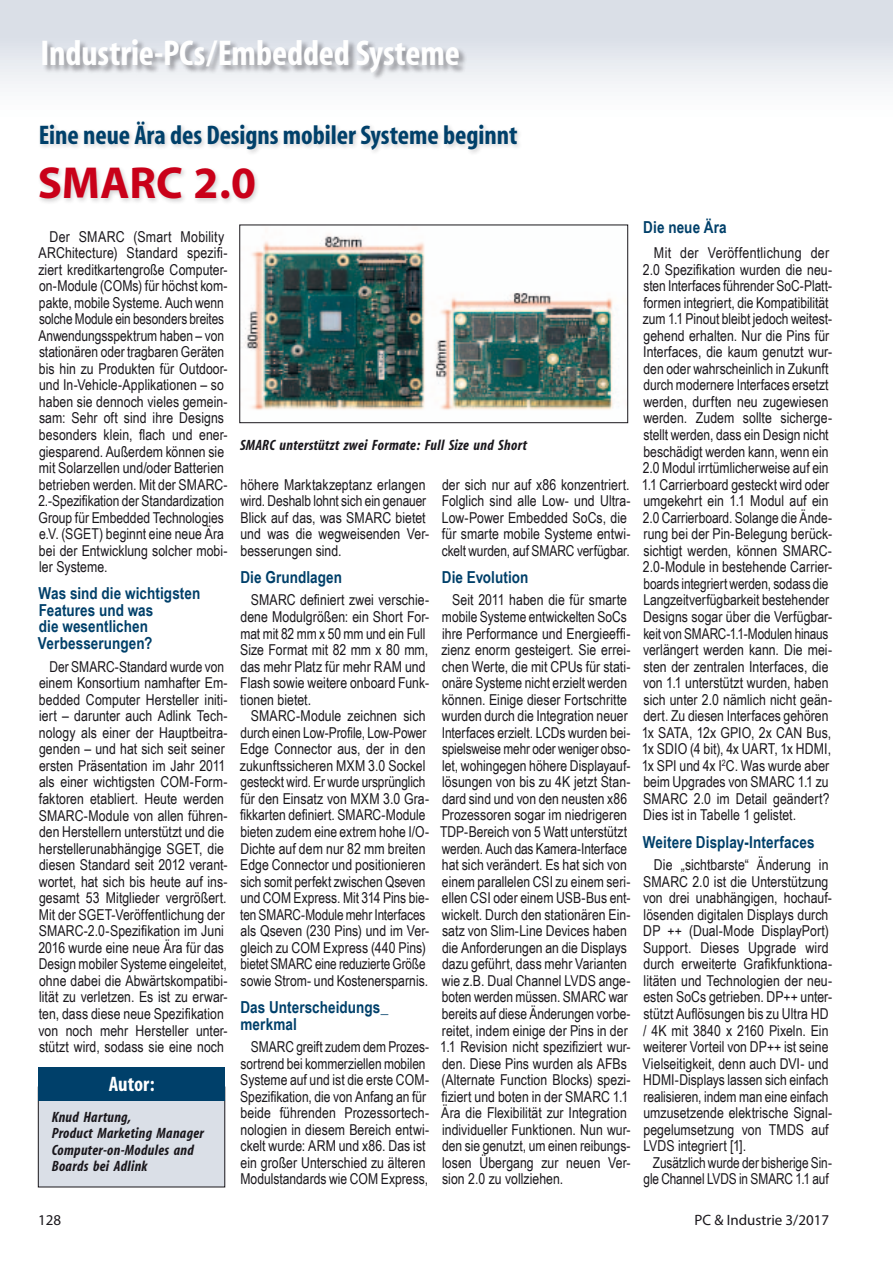
<style>
.page{position:relative;width:893px;height:1263px;background:#fff}
.page>*{position:absolute;margin:0;border:0;box-sizing:border-box;transform-origin:0 0}
.t1{font:700 45px "Myriad Pro";color:#c90019}
.t2{font:700 condensed 36px "Myriad";letter-spacing:-.005em;color:#fff}
.t3{font:700 condensed 27px "Myriad";color:#00406a}
.t4{font:700 condensed 21px "Myriad";letter-spacing:-.005em;color:#fff}
.t5{font:700 16.5px/16.5px "Arial Narrow";letter-spacing:.005em;color:#00406a}
.t6{font:15px/16.5px "Arial Narrow";color:#1a171c}
.t7{font:italic 700 condensed 15px/16.5px "Myriad";letter-spacing:.02em;color:#1a171c}
.t8{font:15px "Myriad Pro";color:#1a171c}
</style>
<div class="page">
<div style="left:0;top:0;width:893px;height:128px;background:linear-gradient(to bottom,#d2d8e2,#fff)"></div>
<svg style="left:892px;top:0;width:1px;height:128px"></svg>
<div style="left:37px;top:119px;width:487px;height:86px;background:#1a171c;opacity:.2"></div>
<img style="left:245px;top:235px;width:369px;height:175px">
<div style="left:239px;top:225px;width:389px;height:198px;border:1px solid #1a171c"></div>
<div style="left:43px;top:39px;width:425px;height:42px;background:#1a171c;opacity:.4"></div>
<div style="left:38px;top:1087px;width:187px;height:100px;background:#dadfe7"></div>
<div style="left:38px;top:1087px;width:187px;height:100px;border:1px solid #1a171c"></div>
<div style="left:38px;top:1067px;width:187px;height:33px;background:#00406a"></div>
<h2 class="t2" style="left:40px;top:35px;width:421px">Industrie-PCs/Embedded Systeme</h2>
<h3 class="t3" style="left:39px;top:121px;width:480px">Eine neue Ära des Designs mobiler Systeme beginnt</h3>
<h1 class="t1" style="left:38px;top:153px;width:220px">SMARC 2.0</h1>
<p class="t6" style="left:38px;top:227px;width:191px;text-indent:11px">Der SMARC (Smart Mobility<br>ARChitecture) Standard spezifi&shy;ziert kreditkartengroße Computer&shy;on-Module (COMs) für höchst kom&shy;pakte, mobile Systeme. Auch wenn solche Module ein besonders breites<br>Anwendungsspektrum haben – von stationären oder tragbaren Geräten bis hin zu Produkten für Outdoor&shy;und In-Vehicle-Applikationen – so haben sie dennoch vieles gemein&shy;sam: Sehr oft sind ihre Designs besonders klein, flach und ener&shy;giesparend. Außerdem können sie mit Solarzellen und/oder Batterien betrieben werden. Mit der SMARC-<br>2.-Spezifikation der Standardization<br>Group für Embedded Technologies e.V. (SGET) beginnt eine neue Ära bei der Entwicklung solcher mobi&shy;ler Systeme.</p>
<p class="t5" style="left:38px;top:585px;width:164px">Was sind die wichtigsten<br>Features und was<br>die wesentlichen<br>Verbesserungen?</p>
<p class="t6" style="left:38px;top:657px;width:191px;text-align:center">Der SMARC-Standard wurde von einem Konsortium namhafter Em&shy;bedded Computer Hersteller initi&shy;iert – darunter auch Adlink Tech&shy;nology als einer der Hauptbeitra&shy;genden – und hat sich seit seiner ersten Präsentation im Jahr 2011 als einer wichtigsten COM-Form&shy;faktoren etabliert. Heute werden SMARC-Module von allen führen&shy;den Herstellern unterstützt und die herstellerunabhängige SGET, die diesen Standard seit 2012 verant&shy;wortet, hat sich bis heute auf ins&shy;gesamt 53 Mitglieder vergrößert.<br>Mit der SGET-Veröffentlichung der SMARC-2.0-Spezifikation im Juni 2016 wurde eine neue Ära für das Design mobiler Systeme eingeleitet, ohne dabei die Abwärtskompatibi&shy;lität zu verletzen. Es ist zu erwar&shy;ten, dass diese neue Spezifikation von noch mehr Hersteller unter&shy;stützt wird, sodass sie eine noch</p>
<h3 class="t4" style="left:109px;top:1073px;width:47px">Autor:</h3>
<p class="t7" style="left:52px;top:1109px;width:154px">Knud Hartung,<br>Product Marketing Manager<br>Computer-on-Modules and<br>Boards bei Adlink</p>
<p class="t7" style="left:240px;top:437px;width:288px">SMARC unterstützt zwei Formate: Full Size und Short</p>
<p class="t6" style="left:240px;top:475px;width:190px">höhere Marktakzeptanz erlangen wird. Deshalb lohnt sich ein genauer<br>Blick auf das, was SMARC bietet und was die wegweisenden Ver&shy;besserungen sind.</p>
<p class="t5" style="left:240px;top:568px;width:103px">Die Grundlagen</p>
<p class="t6" style="left:240px;top:591px;width:190px;text-indent:11px">SMARC definiert zwei verschie&shy;dene Modulgrößen: ein Short For&shy;mat mit 82 mm x 50 mm und ein Full<br>Size Format mit 82 mm x 80 mm, das mehr Platz für mehr RAM und<br>Flash sowie weitere onboard Funk&shy;tionen bietet.</p>
<p class="t6" style="left:240px;top:707px;width:191px;text-align:center">SMARC-Module zeichnen sich durch einen Low-Profile, Low-Power Edge Connector aus, der in den zukunftssicheren MXM 3.0 Sockel gesteckt wird. Er wurde ursprünglich für den Einsatz von MXM 3.0 Gra&shy;fikkarten definiert. SMARC-Module bieten zudem eine extrem hohe I/O-Dichte auf dem nur 82 mm breiten Edge Connector und positionieren sich somit perfekt zwischen Qseven und COM Express. Mit 314 Pins bie&shy;ten SMARC-Module mehr Interfaces als Qseven (230 Pins) und im Ver&shy;gleich zu COM Express (440 Pins) bietet SMARC eine reduzierte Größe sowie Strom- und Kostenersparnis.</p>
<p class="t5" style="left:240px;top:998px;width:149px">Das Unterscheidungs_ merkmal</p>
<p class="t6" style="left:240px;top:1038px;width:190px;text-indent:11px">SMARC greift zudem dem Prozes&shy;sortrend bei kommerziellen mobilen Systeme auf und ist die erste COM-Spezifikation, die von Anfang an für beide führenden Prozessortech&shy;nologien in diesem Bereich entwi&shy;ckelt wurde: ARM und x86. Das ist ein großer Unterschied zu älteren Modulstandards wie COM Express,</p>
<p class="t6" style="left:442px;top:475px;width:190px">der sich nur auf x86 konzentriert.<br>Folglich sind alle Low- und Ultra-Low-Power Embedded SoCs, die für smarte mobile Systeme entwi&shy;ckelt wurden, auf SMARC verfügbar.</p>
<p class="t5" style="left:442px;top:568px;width:88px">Die Evolution</p>
<p class="t6" style="left:440px;top:591px;width:192px;text-indent:12px">Seit 2011 haben die für smarte mobile Systeme entwickelten SoCs ihre Performance und Energieeffi&shy;zienz enorm gesteigert. Sie errei&shy;chen Werte, die mit CPUs für stati&shy;onäre Systeme nicht erzielt werden können. Einige dieser Fortschritte wurden durch die Integration neuer Interfaces erzielt. LCDs wurden bei&shy;spielsweise mehr oder weniger obso&shy;let, wohingegen höhere Displayauf&shy;lösungen von bis zu 4K jetzt Stan&shy;dard sind und von den neusten x86<br>Prozessoren sogar im niedrigeren TDP-Bereich von 5 Watt unterstützt werden. Auch das Kamera-Interface hat sich verändert. Es hat sich von einem parallelen CSI zu einem seri&shy;ellen CSI oder einem USB-Bus ent&shy;wickelt. Durch den stationären Ein&shy;satz von Slim-Line Devices haben die Anforderungen an die Displays dazu geführt, dass mehr Varianten wie z.B. Dual Channel LVDS ange&shy;boten werden müssen. SMARC war bereits auf diese Änderungen vorbe&shy;reitet, indem einige der Pins in der 1.1 Revision nicht spezifiziert wur&shy;den. Diese Pins wurden als AFBs (Alternate Function Blocks) spezi&shy;fiziert und boten in der SMARC 1.1<br>Ära die Flexibilität zur Integration individueller Funktionen. Nun wur&shy;den sie genutzt, um einen reibungs&shy;losen Übergang zur neuen Ver&shy;sion 2.0 zu vollziehen.</p>
<p class="t5" style="left:643px;top:218px;width:85px">Die neue Ära</p>
<p class="t6" style="left:642px;top:244px;width:192px;text-indent:12px">Mit der Veröffentlichung der 2.0 Spezifikation wurden die neu&shy;sten Interfaces führender SoC-Platt&shy;formen integriert, die Kompatibilität zum 1.1 Pinout bleibt jedoch weitest&shy;gehend erhalten. Nur die Pins für Interfaces, die kaum genutzt wur&shy;den oder wahrscheinlich in Zukunft durch modernere Interfaces ersetzt werden, durften neu zugewiesen werden. Zudem sollte sicherge&shy;stellt werden, dass ein Design nicht beschädigt werden kann, wenn ein 2.0 Modul irrtümlicherweise auf ein 1.1 Carrierboard gesteckt wird oder umgekehrt ein 1.1 Modul auf ein 2.0 Carrierboard. Solange die Ände&shy;rung bei der Pin-Belegung berück&shy;sichtigt werden, können SMARC-2.0-Module in bestehende Carrier&shy;boards integriert werden, sodass die Langzeitverfügbarkeit bestehender Designs sogar über die Verfügbar&shy;keit von SMARC-1.1-Modulen hinaus verlängert werden kann. Die mei&shy;sten der zentralen Interfaces, die von 1.1 unterstützt wurden, haben sich unter 2.0 nämlich nicht geän&shy;dert. Zu diesen Interfaces gehören 1x SATA, 12x GPIO, 2x CAN Bus, 1x SDIO (4 bit), 4x UART, 1x HDMI, 1x SPI und 4x I<sup>2</sup>C. Was wurde aber beim Upgrades von SMARC 1.1 zu SMARC 2.0 im Detail geändert?<br>Dies ist in Tabelle 1 gelistet.</p>
<p class="t5" style="left:643px;top:833px;width:173px">Weitere Display-Interfaces</p>
<p class="t6" style="left:643px;top:856px;width:191px;text-indent:11px">Die „sichtbarste“ Änderung in<br>SMARC 2.0 ist die Unterstützung von drei unabhängigen, hochauf&shy;lösenden digitalen Displays durch<br>DP ++ (Dual-Mode DisplayPort)<br>Support. Dieses Upgrade wird durch erweiterte Grafikfunktiona&shy;litäten und Technologien der neu&shy;esten SoCs getrieben. DP++ unter&shy;stützt Auflösungen bis zu Ultra HD / 4K mit 3840 x 2160 Pixeln. Ein weiterer Vorteil von DP++ ist seine<br>Vielseitigkeit, denn auch DVI- und<br>HDMI-Displays lassen sich einfach realisieren, indem man eine einfach umzusetzende elektrische Signal&shy;pegelumsetzung von TMDS auf<br>LVDS integriert [1].</p>
<p class="t6" style="left:643px;top:1154px;width:190px;text-align:right">Zusätzlich wurde der bisherige Sin&shy;gle Channel LVDS in SMARC 1.1 auf</p>
<p class="t8" style="left:38px;top:1210px;width:25px">128</p>
<p class="t8" style="left:695px;top:1210px;width:136px">PC &amp; Industrie 3/2017</p>
</div>
